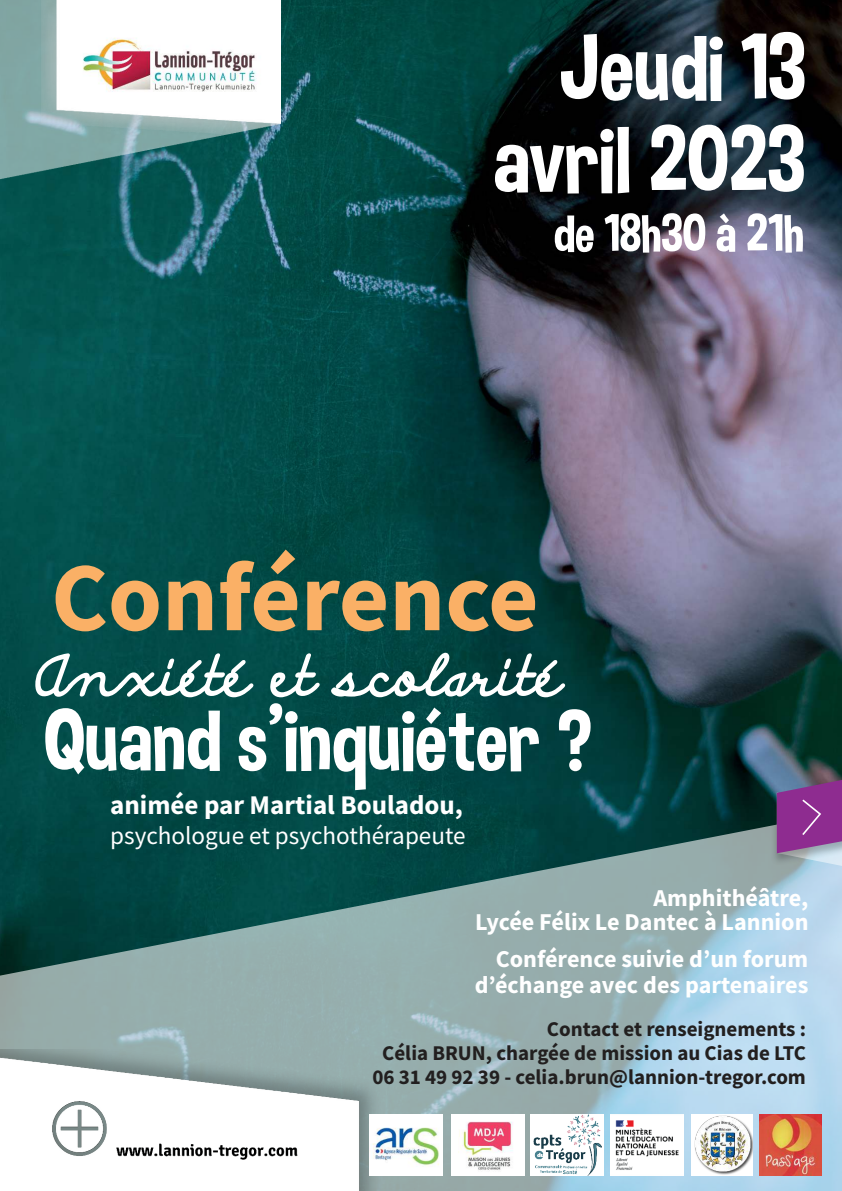
<style>
.page{position:relative;width:842px;height:1191px;background:#fff}
.page>*{position:absolute;margin:0;border:0;box-sizing:border-box;transform-origin:0 0}
.t1{font:700 97.7px "Source Sans Pro";color:#fab066}
.t2{font:93.8px/92.2px "Dimbo";color:#fff;text-align:right}
.t3{font:87.4px "Dimbo";color:#fff}
.t4{font:700 54.8px "Discipuli Britannica";color:#fff}
.t5{font:53px "Dimbo";color:#fff}
.t6{font:700 27px "Source Sans Pro";color:#fff}
.t7{font:25.2px "Source Sans Pro";color:#fff}
.t8{font:700 24.2px/24px "Source Sans Pro";color:#fff;text-align:right}
.t9{font:700 21px/24px "Source Sans Pro";color:#221f1f;text-align:right}
</style>
<div class="page">
<img style="left:0;top:0;width:842px;height:765px">
<img style="left:0;top:0;width:280px;height:180px">
<svg style="left:0;top:765px;width:842px;height:426px;background:#628c8f"></svg>
<div style="left:770px;top:775px;width:72px;height:90px;background:#221f1f;opacity:.3"></div>
<svg style="left:777px;top:775px;width:65px;height:95px;background:#91599d"></svg>
<img style="left:0;top:1049px;width:382px;height:142px">
<div style="left:531px;top:1114px;width:73px;height:61px;background:#fff"></div>
<img style="left:533px;top:1114px;width:68px;height:61px">
<div style="left:451px;top:1114px;width:73px;height:61px;background:#fff"></div>
<img style="left:458px;top:1121px;width:55px;height:49px">
<img style="left:611px;top:1114px;width:73px;height:61px">
<div style="left:691px;top:1114px;width:61px;height:61px;background:#fff"></div>
<img style="left:694px;top:1115px;width:58px;height:60px">
<img style="left:759px;top:1114px;width:62px;height:61px">
<div style="left:369px;top:1114px;width:73px;height:61px;background:#fff"></div>
<img style="left:369px;top:1127px;width:70px;height:39px">
<h2 class="t2" style="left:493px;top:29px;width:314px">Jeudi 13 avril 2023</h2>
<h3 class="t5" style="left:554px;top:211px;width:252px">de 18h30 à 21h</h3>
<h1 class="t1" style="left:51px;top:549px;width:489px">Conférence</h1>
<h3 class="t4" style="left:37px;top:643px;width:527px">Anxiété et scolarité</h3>
<h3 class="t3" style="left:44px;top:703px;width:550px">Quand s’inquiéter ?</h3>
<p class="t6" style="left:110px;top:791px;width:354px">animée par Martial Bouladou,</p>
<p class="t7" style="left:110px;top:824px;width:357px">psychologue et psychothérapeute</p>
<p class="t8" style="left:475px;top:886px;width:335px">Amphithéâtre,<br>Lycée Félix Le Dantec à Lannion</p>
<p class="t8" style="left:475px;top:946px;width:335px;line-height:26px">Conférence suivie d’un forum d’échange avec des partenaires</p>
<p class="t9" style="left:372px;top:1017px;width:435px">Contact et renseignements :<br>Célia BRUN, chargée de mission au Cias de LTC<br>06 31 49 92 39 - celia.brun@lannion-tregor.com</p>
</div>
